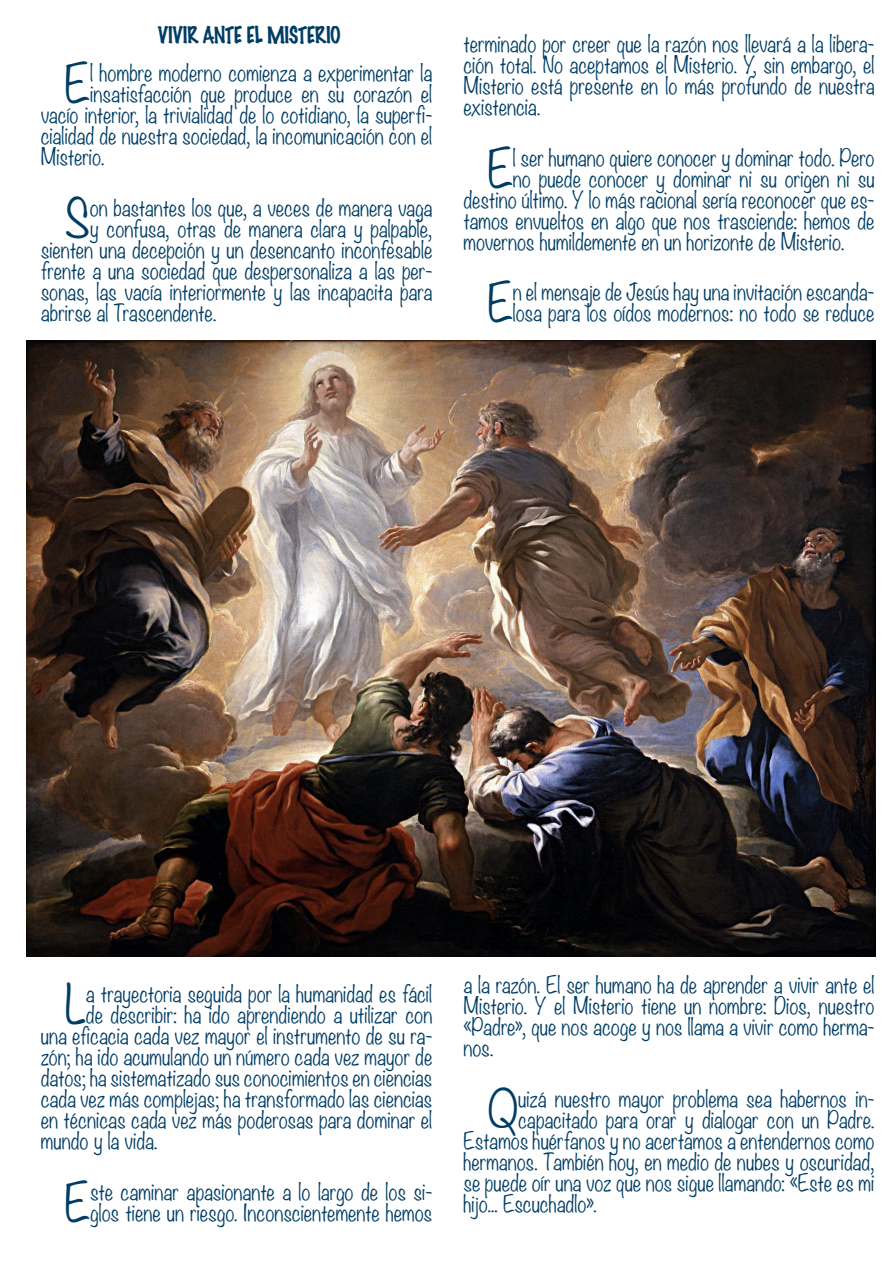
<style>
.page{position:relative;width:893px;height:1263px;background:#fff}
.page>*{position:absolute;margin:0;border:0;box-sizing:border-box;transform-origin:0 0}
.Comentario{font:300 47.25px "Noteworthy";color:#003d65;scale:.93 1}
.Comentario-2{font:300 21px/21px "Noteworthy";color:#003d65;scale:.93 1}
.TITULO_COMENTARIO_2{font:100 21px "Marker Felt";letter-spacing:-.02em;color:#003d65;scale:.93 1}
</style>
<div class="page">
<img style="left:26px;top:340px;width:1px;height:617px">
<img style="left:27px;top:340px;width:849px;height:617px">
<p class="TITULO_COMENTARIO_2" style="left:158px;top:19px;width:198px">VIVIR ANTE EL MISTERIO</p>
<p class="Comentario" style="left:65px;top:42px;width:29px">E</p>
<p class="Comentario-2" style="left:90px;top:62px;width:369px">l hombre moderno comienza a experimentar la</p>
<p class="Comentario-2" style="left:90px;top:83px;width:369px">insatisfacción que produce en su corazón el</p>
<p class="Comentario-2" style="left:41px;top:104px;width:422px">vacío interior, la trivialidad de lo cotidiano, la superfi-</p>
<p class="Comentario-2" style="left:41px;top:125px;width:422px">cialidad de nuestra sociedad, la incomunicación con el</p>
<p class="Comentario-2" style="left:41px;top:146px;width:70px">Misterio.</p>
<p class="Comentario" style="left:65px;top:177px;width:28px">S</p>
<p class="Comentario-2" style="left:90px;top:197px;width:370px">on bastantes los que, a veces de manera vaga</p>
<p class="Comentario-2" style="left:90px;top:218px;width:370px">y confusa, otras de manera clara y palpable,</p>
<p class="Comentario-2" style="left:41px;top:239px;width:422px">sienten una decepción y un desencanto inconfesable</p>
<p class="Comentario-2" style="left:41px;top:260px;width:422px">frente a una sociedad que despersonaliza a las per-</p>
<p class="Comentario-2" style="left:41px;top:281px;width:422px">sonas, las vacía interiormente y las incapacita para</p>
<p class="Comentario-2" style="left:41px;top:302px;width:190px">abrirse al Trascendente.</p>
<p class="Comentario-2" style="left:463px;top:32px;width:443px;text-align:justify">terminado por creer que la razón nos llevará a la libera&shy;ción total. No aceptamos el Misterio. Y, sin embargo, el Misterio está presente en lo más profundo de nuestra existencia.</p>
<p class="Comentario" style="left:487px;top:126px;width:29px">E</p>
<p class="Comentario-2" style="left:513px;top:146px;width:390px">l ser humano quiere conocer y dominar todo. Pero</p>
<p class="Comentario-2" style="left:513px;top:167px;width:390px">no puede conocer y dominar ni su origen ni su</p>
<p class="Comentario-2" style="left:463px;top:188px;width:443px">destino último. Y lo más racional sería reconocer que es-</p>
<p class="Comentario-2" style="left:463px;top:209px;width:443px">tamos envueltos en algo que nos trasciende: hemos de</p>
<p class="Comentario-2" style="left:463px;top:230px;width:411px">movernos humildemente en un horizonte de Misterio.</p>
<p class="Comentario" style="left:487px;top:261px;width:29px">E</p>
<p class="Comentario-2" style="left:513px;top:281px;width:390px">n el mensaje de Jesús hay una invitación escanda&shy;losa para los oídos modernos: no todo se reduce</p>
<p class="Comentario" style="left:65px;top:963px;width:24px">L</p>
<p class="Comentario-2" style="left:86px;top:983px;width:374px">a trayectoria seguida por la humanidad es fácil</p>
<p class="Comentario-2" style="left:86px;top:1004px;width:374px">de describir: ha ido aprendiendo a utilizar con</p>
<p class="Comentario-2" style="left:41px;top:1025px;width:422px">una eficacia cada vez mayor el instrumento de su ra-</p>
<p class="Comentario-2" style="left:41px;top:1046px;width:422px">zón; ha ido acumulando un número cada vez mayor de</p>
<p class="Comentario-2" style="left:41px;top:1067px;width:422px">datos; ha sistematizado sus conocimientos en ciencias</p>
<p class="Comentario-2" style="left:41px;top:1088px;width:422px">cada vez más complejas; ha transformado las ciencias</p>
<p class="Comentario-2" style="left:41px;top:1109px;width:422px">en técnicas cada vez más poderosas para dominar el</p>
<p class="Comentario-2" style="left:41px;top:1130px;width:127px">mundo y la vida.</p>
<p class="Comentario" style="left:65px;top:1161px;width:29px">E</p>
<p class="Comentario-2" style="left:90px;top:1180px;width:369px">ste caminar apasionante a lo largo de los si&shy;glos tiene un riesgo. Inconscientemente hemos</p>
<p class="Comentario-2" style="left:463px;top:974px;width:443px;text-align:justify">a la razón. El ser humano ha de aprender a vivir ante el Misterio. Y el Misterio tiene un nombre: Dios, nuestro «Padre», que nos acoge y nos llama a vivir como herma&shy;nos.</p>
<p class="Comentario" style="left:487px;top:1068px;width:35px">Q</p>
<p class="Comentario-2" style="left:518px;top:1088px;width:385px">uizá nuestro mayor problema sea habernos in-</p>
<p class="Comentario-2" style="left:518px;top:1109px;width:385px">capacitado para orar y dialogar con un Padre.</p>
<p class="Comentario-2" style="left:463px;top:1130px;width:443px">Estamos huérfanos y no acertamos a entendernos como</p>
<p class="Comentario-2" style="left:463px;top:1151px;width:443px">hermanos. También hoy, en medio de nubes y oscuridad,</p>
<p class="Comentario-2" style="left:463px;top:1172px;width:443px">se puede oír una voz que nos sigue llamando: «Este es mi</p>
<p class="Comentario-2" style="left:463px;top:1193px;width:145px">hijo... Escuchadlo».</p>
</div>
